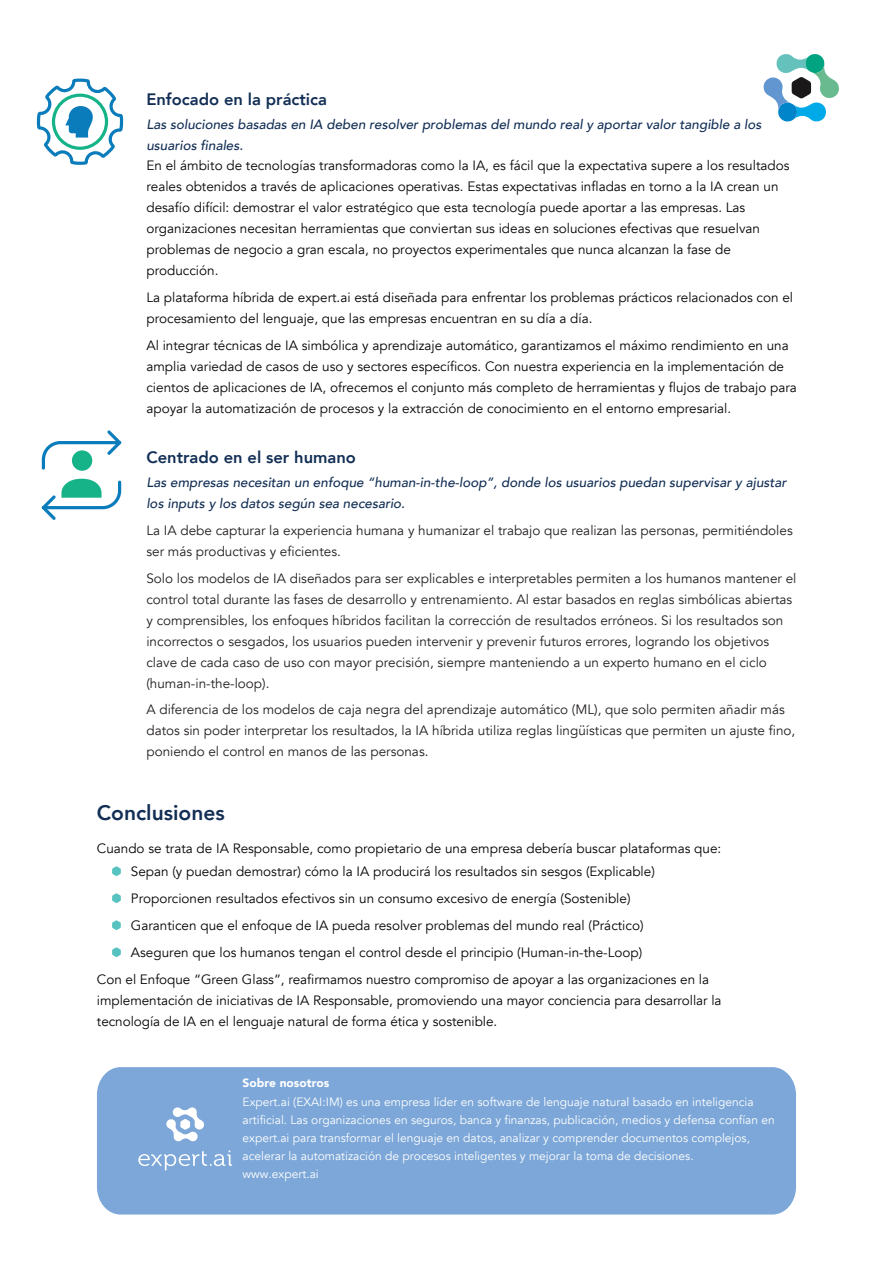
<style>
.page{position:relative;width:893px;height:1263px;background:#fff}
.page>*{position:absolute;margin:0;border:0;box-sizing:border-box;transform-origin:0 0}
.t1{font:800 21px "Avenir";color:#132f55}
.t2{font:800 16.5px "Avenir";color:#132f55}
.t3{font:13.5px/21px "Avenir";color:#040503}
.t4{font:13.5px/21px "Avenir";color:#231f20}
.t5{font:italic 500 13.5px/21px "Avenir";color:#132f55}
.t6{font:12px/18.1px "Avenir";color:#fff}
.s1{font-weight:500;font-style:italic;color:#132f55}
.s2{font-weight:900}
</style>
<div class="page">
<div style="left:97px;top:1067px;width:699px;height:147px;background:#7ca7d8"></div>
<svg style="left:166px;top:1107px;width:38px;height:34px"></svg>
<svg style="left:138px;top:1150px;width:94px;height:20px;background:#95b7df"></svg>
<svg style="left:112px;top:866px;width:9px;height:10px"></svg>
<svg style="left:112px;top:893px;width:9px;height:10px"></svg>
<svg style="left:112px;top:920px;width:9px;height:10px"></svg>
<svg style="left:112px;top:947px;width:9px;height:10px"></svg>
<svg style="left:42px;top:430px;width:79px;height:40px"></svg>
<div style="left:72px;top:450px;width:20px;height:21px;background:#17b388;border-radius:50%"></div>
<svg style="left:42px;top:479px;width:79px;height:41px"></svg>
<svg style="left:37px;top:79px;width:86px;height:86px"></svg>
<svg style="left:764px;top:54px;width:75px;height:68px"></svg>
<p class="t2" style="left:146px;top:86px;width:182px">Enfocado en la práctica</p>
<p class="t3" style="left:146px;top:114px;width:645px"><span class="s1">Las soluciones basadas en IA deben resolver problemas del mundo real y aportar valor tangible a los usuarios finales.<br></span>En el ámbito de tecnologías transformadoras como la IA, es fácil que la expectativa supere a los resultados reales obtenidos a través de aplicaciones operativas. Estas expectativas infladas en torno a la IA crean un desafío difícil: demostrar el valor estratégico que esta tecnología puede aportar a las empresas. Las organizaciones necesitan herramientas que conviertan sus ideas en soluciones efectivas que resuelvan problemas de negocio a gran escala, no proyectos experimentales que nunca alcanzan la fase de producción.</p>
<p class="t3" style="left:146px;top:287px;width:648px">La plataforma híbrida de expert.ai está diseñada para enfrentar los problemas prácticos relacionados con el procesamiento del lenguaje, que las empresas encuentran en su día a día.</p>
<p class="t3" style="left:146px;top:335px;width:652px">Al integrar técnicas de IA simbólica y aprendizaje automático, garantizamos el máximo rendimiento en una amplia variedad de casos de uso y sectores específicos. Con nuestra experiencia en la implementación de cientos de aplicaciones de IA, ofrecemos el conjunto más completo de herramientas y flujos de trabajo para apoyar la automatización de procesos y la extracción de conocimiento en el entorno empresarial.</p>
<p class="t2" style="left:146px;top:445px;width:211px">Centrado en el ser humano</p>
<p class="t5" style="left:146px;top:472px;width:642px">Las empresas necesitan un enfoque “human-in-the-loop”, donde los usuarios puedan supervisar y ajustar los inputs y los datos según sea necesario.</p>
<p class="t4" style="left:146px;top:520px;width:648px">La IA debe capturar la experiencia humana y humanizar el trabajo que realizan las personas, permitiéndoles ser más productivas y eficientes.</p>
<p class="t4" style="left:146px;top:568px;width:652px">Solo los modelos de IA diseñados para ser explicables e interpretables permiten a los humanos mantener el control total durante las fases de desarrollo y entrenamiento. Al estar basados en reglas simbólicas abiertas y comprensibles, los enfoques híbridos facilitan la corrección de resultados erróneos. Si los resultados son incorrectos o sesgados, los usuarios pueden intervenir y prevenir futuros errores, logrando los objetivos clave de cada caso de uso con mayor precisión, siempre manteniendo a un experto humano en el ciclo (human-in-the-loop).</p>
<p class="t4" style="left:146px;top:699px;width:650px">A diferencia de los modelos de caja negra del aprendizaje automático (ML), que solo permiten añadir más datos sin poder interpretar los resultados, la IA híbrida utiliza reglas lingüísticas que permiten un ajuste fino, poniendo el control en manos de las personas.</p>
<p class="t1" style="left:97px;top:796px;width:129px">Conclusiones</p>
<p class="t3" style="left:97px;top:838px;width:626px">Cuando se trata de IA Responsable, como propietario de una empresa debería buscar plataformas que:</p>
<p class="t3" style="left:131px;top:858px;width:525px;line-height:27px">Sepan (y puedan demostrar) cómo la IA producirá los resultados sin sesgos (Explicable)<br>Proporcionen resultados efectivos sin un consumo excesivo de energía (Sostenible)<br>Garanticen que el enfoque de IA pueda resolver problemas del mundo real (Práctico)<br>Aseguren que los humanos tengan el control desde el principio (Human-in-the-Loop)</p>
<p class="t3" style="left:97px;top:969px;width:626px">Con el Enfoque “Green Glass”, reafirmamos nuestro compromiso de apoyar a las organizaciones en la implementación de iniciativas de IA Responsable, promoviendo una mayor conciencia para desarrollar la tecnología de IA en el lenguaje natural de forma ética y sostenible.</p>
<p class="t6" style="left:243px;top:1074px;width:534px"><span class="s2">Sobre nosotros<br></span>Expert.ai (EXAI:IM) es una empresa líder en software de lenguaje natural basado en inteligencia artificial. Las organizaciones en seguros, banca y finanzas, publicación, medios y defensa confían en expert.ai para transformar el lenguaje en datos, analizar y comprender documentos complejos, acelerar la automatización de procesos inteligentes y mejorar la toma de decisiones.<br>www.expert.ai</p>
</div>
